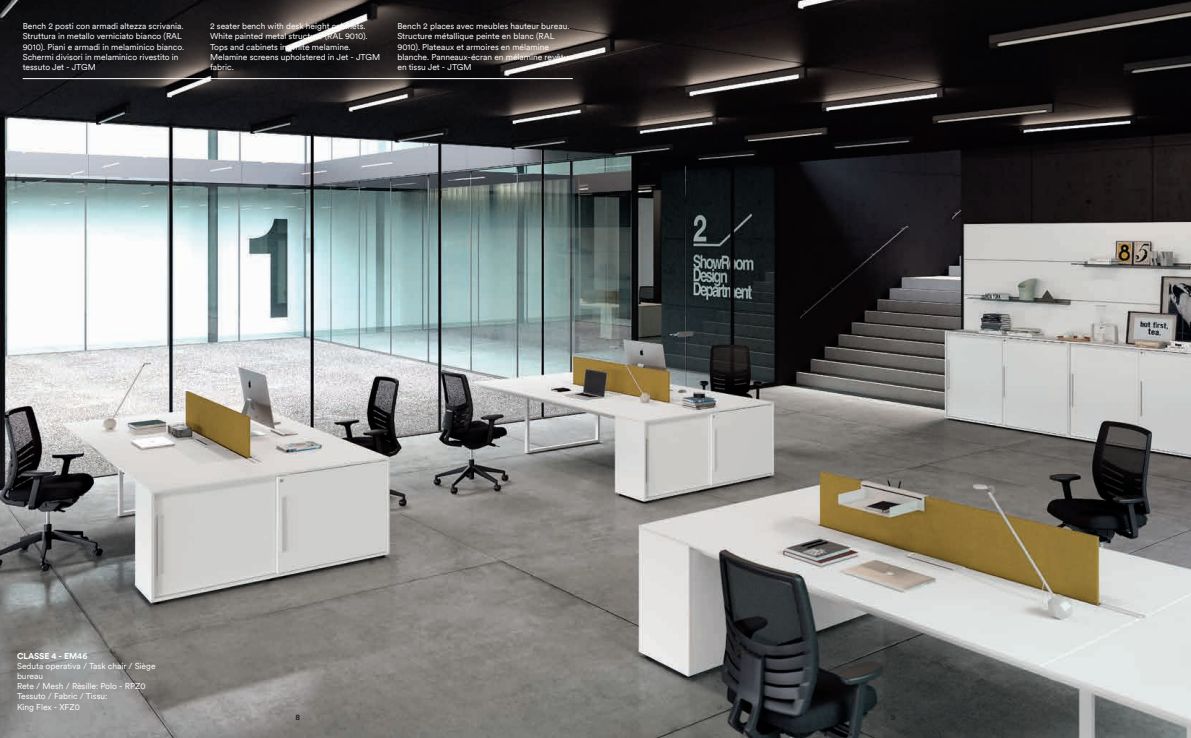
<style>
.page{position:relative;width:1191px;height:738px;background:#fff}
.page>*{position:absolute;margin:0;border:0;box-sizing:border-box;transform-origin:0 0}
.t1{font:8.5px/10.2px "Circular XXTT";color:#fff}
.t2{font:700 8.5px "Circular XXTT";color:#fff}
.t3{font:700 8px "Circular XXTT";color:#231f20}
</style>
<div class="page">
<img style="left:0;top:0;width:1191px;height:737px">
<hr style="left:23px;top:78px;width:550px;height:1px;background:#fff">
<p class="t1" style="left:23px;top:21px;width:163px">Bench 2 posti con armadi altezza scrivania.<br>Struttura in metallo verniciato bianco (RAL 9010). Piani e armadi in melaminico bianco.<br>Schermi divisori in melaminico rivestito in tessuto Jet - JTGM</p>
<p class="t1" style="left:210px;top:21px;width:172px">2 seater bench with desk height cabinets.<br>White painted metal structure (RAL 9010).<br>Tops and cabinets in white melamine.<br>Melamine screens upholstered in Jet - JTGM fabric.</p>
<p class="t1" style="left:397px;top:21px;width:173px">Bench 2 places avec meubles hauteur bureau.<br>Structure métallique peinte en blanc (RAL 9010). Plateaux et armoires en mélamine blanche. Panneaux-écran en mélamine revêtu en tissu Jet - JTGM</p>
<p class="t2" style="left:17px;top:649px;width:72px">CLASSE 4 - EM46</p>
<p class="t1" style="left:17px;top:659px;width:140px">Seduta operativa / Task chair / Siège bureau<br>Rete / Mesh / Rèsille: Polo - RPZ0<br>Tessuto / Fabric / Tissu:<br>King Flex - XFZ0</p>
<p class="t3" style="left:295px;top:711px;width:6px">8</p>
<p class="t3" style="left:891px;top:711px;width:6px">9</p>
</div>
